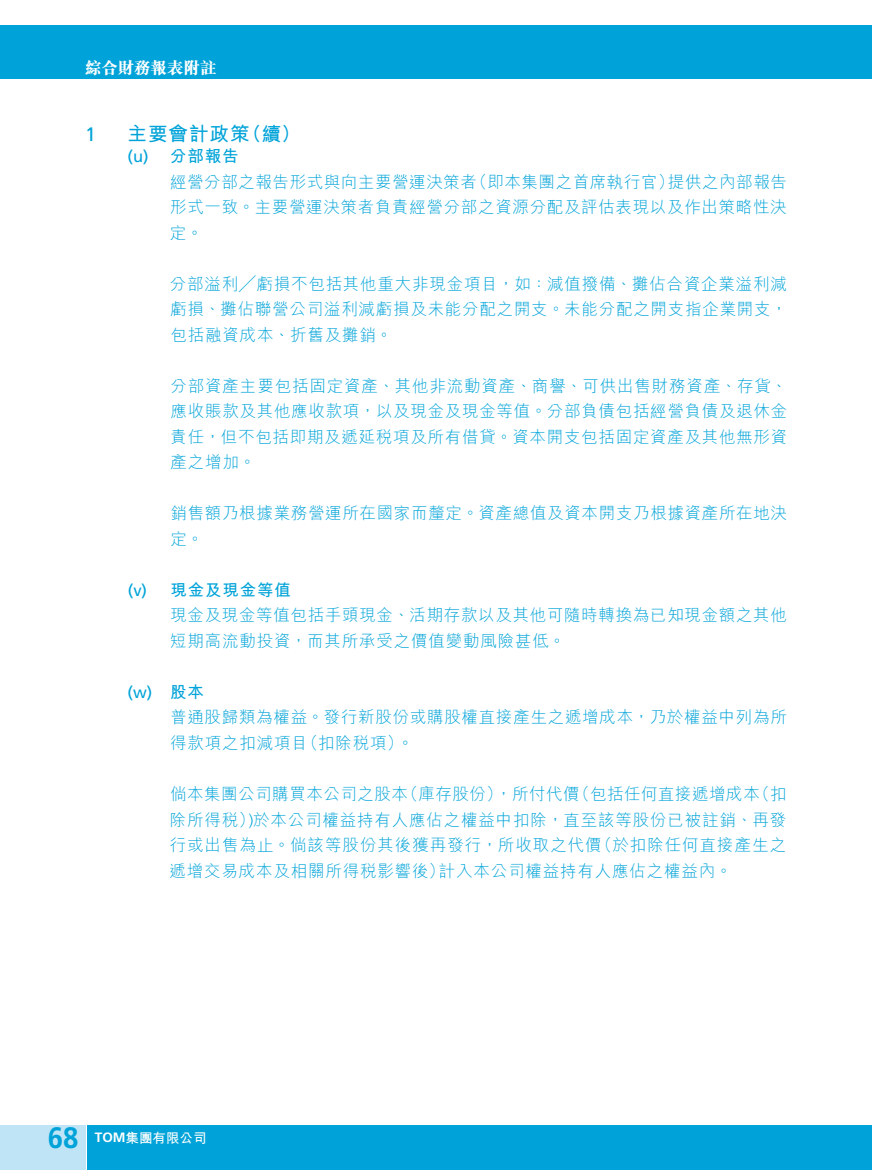
<style>
.page{position:relative;width:872px;height:1170px;background:#fff}
.page>*{position:absolute;margin:0;border:0;box-sizing:border-box;transform-origin:0 0}
.t1{font:700 29.55px "Frutiger LT Std";color:#00a3d9;scale:.94 1}
.t2{font:700 19.5px "M Hei HK";letter-spacing:.05em;color:#00a3d9}
.t3{font:19.5px "Frutiger LT Std";color:#00a3d9}
.t4{font:300 16.5px/25.5px "M Hei HK";letter-spacing:.045em;color:#00a3d9}
.t5{font:700 16.5px "M Hei HK";letter-spacing:.05em;color:#00a3d9}
.t6{font:16.5px "Frutiger LT Std";color:#00a3d9}
.t7{font:800 16.5px "M Sung HK";letter-spacing:-.01em;color:#fff}
.t8{font:700 13.5px "M Hei HK";color:#fff}
.s1{font-family:"Frutiger LT Std"}
</style>
<div class="page">
<div style="left:88px;top:1125px;width:784px;height:44px;background:#00a3d9"></div>
<div style="left:0;top:25px;width:872px;height:54px;background:#00a3d9"></div>
<div style="left:0;top:1125px;width:85px;height:44px;background:#bee4f5"></div>
<p class="t7" style="left:85px;top:57px;width:133px">綜合財務報表附註</p>
<p class="t3" style="left:85px;top:122px;width:12px">1</p>
<p class="t2" style="left:128px;top:119px;width:123px">主要會計政策</p>
<p class="t2" style="left:242px;top:119px;width:60px">（續(</p>
<p class="t6" style="left:128px;top:147px;width:23px">u( )</p>
<p class="t6" style="left:128px;top:580px;width:21px">)v(</p>
<p class="t6" style="left:128px;top:682px;width:26px">w( )</p>
<p class="t5" style="left:170px;top:144px;width:70px">分部報告</p>
<p class="t4" style="left:471px;top:168px;width:205px">（即本集團之首席執行官）</p>
<p class="t4" style="left:170px;top:168px;width:618px">經營分部之報告形式與向主要營運決策者<br>形式一致。主要營運決策者負責經營分部之資源分配及評估表現以及作出策略性決定。</p>
<p class="t4" style="left:170px;top:270px;width:619px;text-align:justify">分部溢利╱虧損不包括其他重大非現金項目，如：減值撥備、攤佔合資企業溢利減虧損、攤佔聯營公司溢利減虧損及未能分配之開支。未能分配之開支指企業開支，包括融資成本、折舊及攤銷。</p>
<p class="t4" style="left:170px;top:372px;width:618px;text-align:justify">分部資產主要包括固定資產、其他非流動資產、商譽、可供出售財務資產、存貨、應收賬款及其他應收款項，以及現金及現金等值。分部負債包括經營負債及退休金責任，但不包括即期及遞延稅項及所有借貸。資本開支包括固定資產及其他無形資產之增加。</p>
<p class="t4" style="left:170px;top:500px;width:618px">銷售額乃根據業務營運所在國家而釐定。資產總值及資本開支乃根據資產所在地決定。</p>
<p class="t5" style="left:170px;top:577px;width:122px">現金及現金等值</p>
<p class="t4" style="left:668px;top:168px;width:120px">提供之內部報告</p>
<p class="t4" style="left:170px;top:602px;width:618px">現金及現金等值包括手頭現金、活期存款以及其他可隨時轉換為已知現金額之其他短期高流動投資，而其所承受之價值變動風險甚低。</p>
<p class="t5" style="left:170px;top:679px;width:35px">股本</p>
<p class="t4" style="left:397px;top:704px;width:391px;text-indent:-227px">普通股歸類為權益。發行新股份或購股權直接產生之遞增成本，乃於權益中列為所。</p>
<p class="t4" style="left:302px;top:729px;width:103px">（扣除稅項(</p>
<p class="t4" style="left:170px;top:729px;width:139px">得款項之扣減項目</p>
<p class="t4" style="left:402px;top:780px;width:179px">（庫存股份，）所付代價</p>
<p class="t4" style="left:573px;top:780px;width:188px">（包括任何直接遞增成本</p>
<p class="t4" style="left:753px;top:780px;width:34px">（扣</p>
<p class="t4" style="left:170px;top:780px;width:239px">倘本集團公司購買本公司之股本</p>
<p class="t4" style="left:170px;top:806px;width:618px">除所得稅）<span class="s1">)</span>於本公司權益持有人應佔之權益中扣除，直至該等股份已被註銷、再發</p>
<p class="t4" style="left:596px;top:831px;width:192px">（於扣除任何直接產生之</p>
<p class="t4" style="left:439px;top:831px;width:294px;text-indent:-269px">行或出售為止。倘該等股份其後獲再發行，所收取之代價<br>計入本公司權益持有人應佔之權益內。</p>
<p class="t4" style="left:169px;top:857px;width:277px">遞增交易成本及相關所得稅影響後）</p>
<h1 class="t1" style="left:48px;top:1119px;width:34px">68</h1>
<p class="t8" style="left:95px;top:1127px;width:113px"><span class="s1">TOM</span>集團有限公司</p>
</div>
